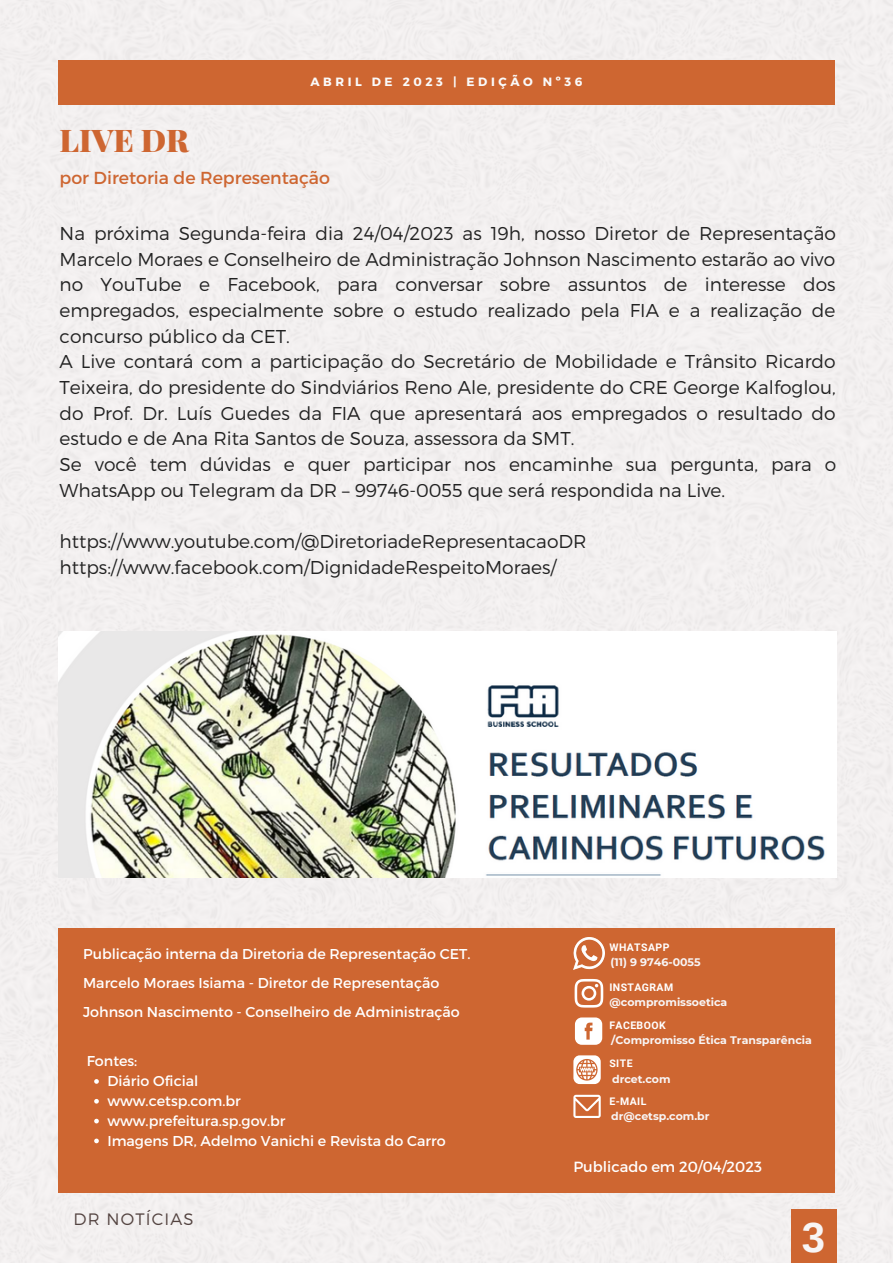
<style>
.page{position:relative;width:893px;height:1264px;background:#fff}
.page>*{position:absolute;margin:0;border:0;box-sizing:border-box;transform-origin:0 0}
.t1{font:700 42px "Arimo";color:#f8f5f5}
.t2{font:900 31.35px "Playfair Display";color:#ce6631}
.t3{font:300 18.6px/25.7px "Montserrat";color:#222}
.t4{font:17.4px "Montserrat";color:#ce6631}
.t5{font:300 16.5px "Montserrat";letter-spacing:.07em;color:#544441}
.t6{font:14.7px "Montserrat";color:#fff}
.t7{font:14.25px/19.8px "Montserrat";color:#fff}
.t8{font:700 12px "Montserrat";letter-spacing:.3em;color:#fafafa}
.t9{font:700 10.95px "Montserrat";color:#f8f5f5}
.t10{font:700 10.5px "Roboto";letter-spacing:.04em;color:#fff}
</style>
<div class="page">
<div style="left:0;top:0;width:892px;height:1262px;background:#f2f0f0"></div>
<div style="left:58px;top:60px;width:776px;height:45px;background:#ce6631"></div>
<div style="left:791px;top:1208px;width:45px;height:54px;background:#ce6631"></div>
<div style="left:58px;top:928px;width:776px;height:264px;background:#ce6631"></div>
<img style="left:573px;top:937px;width:31px;height:32px">
<svg style="left:574px;top:978px;width:29px;height:29px"></svg>
<svg style="left:575px;top:1017px;width:27px;height:27px"></svg>
<svg style="left:573px;top:1055px;width:27px;height:29px"></svg>
<svg style="left:573px;top:1094px;width:27px;height:23px"></svg>
<img style="left:58px;top:631px;width:778px;height:246px">
<svg style="left:94px;top:1079px;width:5px;height:4px"></svg>
<svg style="left:94px;top:1099px;width:5px;height:4px"></svg>
<svg style="left:94px;top:1118px;width:5px;height:5px"></svg>
<svg style="left:94px;top:1138px;width:5px;height:5px"></svg>
<p class="t8" style="left:310px;top:74px;width:273px">ABRIL DE 2023 | EDIÇÃO Nº36</p>
<h2 class="t2" style="left:60px;top:118px;width:131px">LIVE DR</h2>
<p class="t4" style="left:60px;top:166px;width:272px">por Diretoria de Representação</p>
<p class="t3" style="left:60px;top:220px;width:778px">Na próxima Segunda-feira dia 24/04/2023 as 19h, nosso Diretor de Representação Marcelo Moraes e Conselheiro de Administração Johnson Nascimento estarão ao vivo no YouTube e Facebook, para conversar sobre assuntos de interesse dos empregados, especialmente sobre o estudo realizado pela FIA e a realização de concurso público da CET.<br>A Live contará com a participação do Secretário de Mobilidade e Trânsito Ricardo Teixeira, do presidente do Sindviários Reno Ale, presidente do CRE George Kalfoglou, do Prof. Dr. Luís Guedes da FIA que apresentará aos empregados o resultado do estudo e de Ana Rita Santos de Souza, assessora da SMT.<br>Se você tem dúvidas e quer participar nos encaminhe sua pergunta, para o WhatsApp ou Telegram da DR – 99746-0055 que será respondida na Live.</p>
<p class="t3" style="left:60px;top:528px;width:528px">https://www.youtube.com/@DiretoriadeRepresentacaoDR https://www.facebook.com/DignidadeRespeitoMoraes/</p>
<p class="t7" style="left:83px;top:938px;width:389px;line-height:29.1px">Publicação interna da Diretoria de Representação CET.<br>Marcelo Moraes Isiama - Diretor de Representação<br>Johnson Nascimento - Conselheiro de Administração</p>
<p class="t7" style="left:87px;top:1050px;width:52px">Fontes:</p>
<p class="t7" style="left:107px;top:1070px;width:340px">Diário Oficial<br>www.cetsp.com.br<br>www.prefeitura.sp.gov.br<br>Imagens DR, Adelmo Vanichi e Revista do Carro</p>
<p class="t5" style="left:73px;top:1208px;width:121px">DR NOTÍCIAS</p>
<p class="t10" style="left:609px;top:940px;width:61px">WHATSAPP</p>
<p class="t9" style="left:610px;top:955px;width:92px">(11) 9 9746-0055</p>
<p class="t10" style="left:609px;top:980px;width:65px">INSTAGRAM</p>
<p class="t9" style="left:609px;top:995px;width:119px">@compromissoetica</p>
<p class="t10" style="left:609px;top:1018px;width:58px">FACEBOOK</p>
<p class="t9" style="left:611px;top:1033px;width:202px">/Compromisso Ética Transparência</p>
<p class="t10" style="left:609px;top:1057px;width:25px">SITE</p>
<p class="t9" style="left:612px;top:1072px;width:60px">drcet.com</p>
<p class="t10" style="left:609px;top:1094px;width:38px">E-MAIL</p>
<p class="t9" style="left:611px;top:1109px;width:100px">dr@cetsp.com.br</p>
<p class="t6" style="left:573px;top:1156px;width:190px">Publicado em 20/04/2023</p>
<h1 class="t1" style="left:801px;top:1213px;width:25px">3</h1>
</div>
